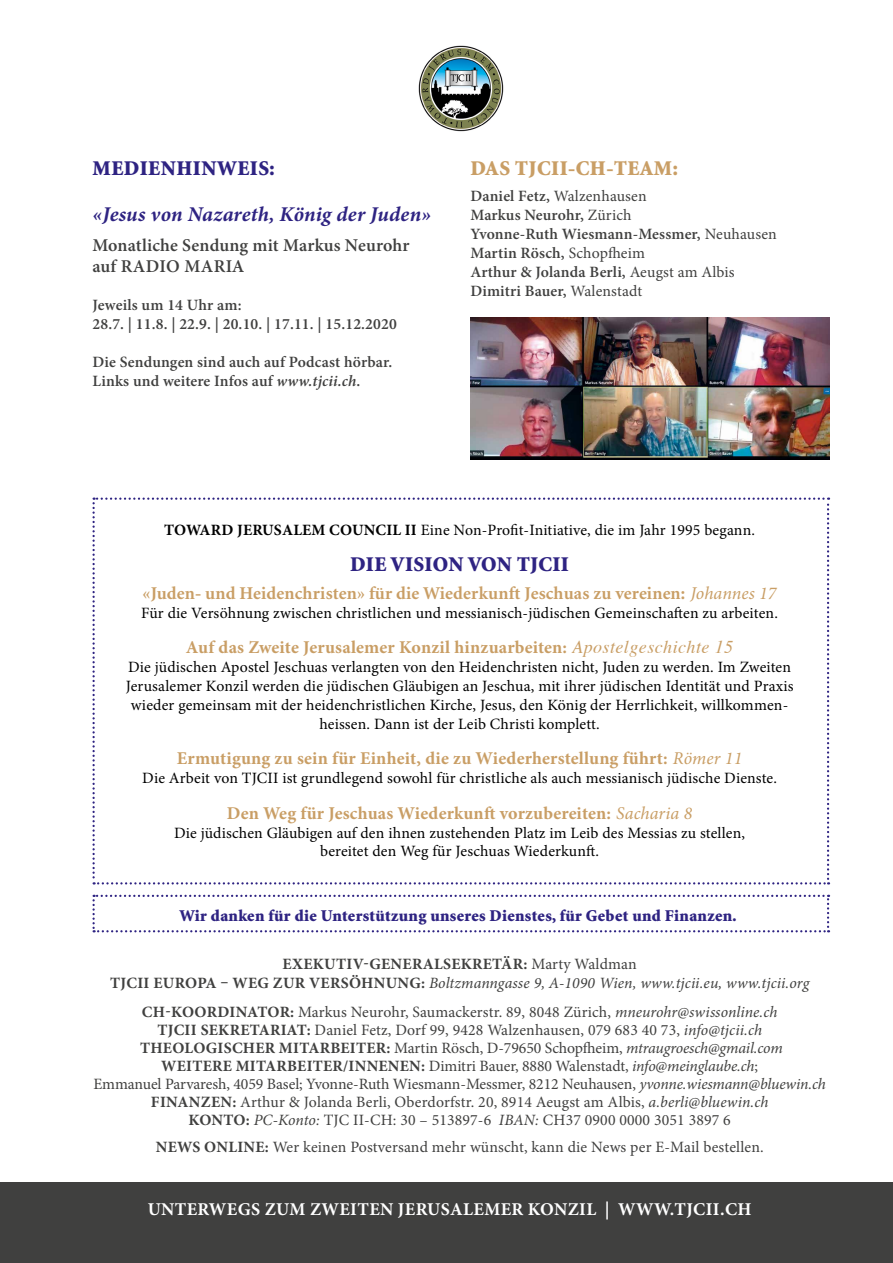
<style>
.page{position:relative;width:893px;height:1263px;background:#fff}
.page>*{position:absolute;margin:0;border:0;box-sizing:border-box;transform-origin:0 0}
.t1{font:italic 700 21px "Minion Pro";letter-spacing:.005em;color:#2e2382}
.t2{font:900 21px "Minion";letter-spacing:.015em;color:#2e2382}
.t3{font:900 21px "Minion";letter-spacing:.02em;color:#c99e65}
.t4{font:700 18px "Minion Pro";letter-spacing:.01em;color:#c99e65}
.t5{font:700 18px "Minion";letter-spacing:.01em;color:#c99e65}
.t6{font:700 18px "Minion Pro";letter-spacing:.02em;color:#fff}
.t7{font:600 18px/21.6px "Minion Pro";letter-spacing:.01em;color:#40403f}
.t8{font:900 16.5px "Minion";letter-spacing:.02em;color:#2e2382}
.t9{font:15.75px/18.9px "Minion Pro";letter-spacing:.01em;color:#000;text-align:center}
.t10{font:15.75px/18px "Minion Pro";letter-spacing:.005em;color:#40403f;text-align:center}
.t11{font:600 15.75px/18.9px "Minion Pro";letter-spacing:.01em;color:#40403f}
.t12{font:700 15.75px/18.9px "Minion Pro";letter-spacing:.02em;color:#40403f;text-align:center}
.s1{font-style:italic}
.s2{font-weight:400}
.s3{font-weight:700}
.s4{font-family:"Minion Pro";font-weight:400;font-style:italic}
.s5{font-family:"Times";font-weight:400;font-style:italic}
.s6{font-weight:400;font-style:italic}
</style>
<div class="page">
<svg style="left:92px;top:895px;width:737px;height:37px"></svg>
<svg style="left:92px;top:497px;width:737px;height:387px"></svg>
<div style="left:0;top:1182px;width:893px;height:81px;background:#40403f"></div>
<img style="left:470px;top:318px;width:360px;height:141px">
<img style="left:418px;top:45px;width:86px;height:87px">
<h1 class="t2" style="left:92px;top:157px;width:184px">MEDIENHINWEIS:</h1>
<h1 class="t1" style="left:92px;top:200px;width:340px">«Jesus von Nazareth, König der Juden»</h1>
<p class="t7" style="left:92px;top:234px;width:319px">Monatliche Sendung mit Markus Neurohr auf RADIO MARIA</p>
<p class="t11" style="left:92px;top:295px;width:306px">Jeweils um 14 Uhr am:<br>28.7. | 11.8. | 22.9. | 20.10. | 17.11. | 15.12.2020</p>
<p class="t11" style="left:92px;top:352px;width:301px">Die Sendungen sind auch auf Podcast hörbar.<br>Links und weitere Infos auf <span class="s1">www.tjcii.ch</span>.</p>
<h1 class="t3" style="left:470px;top:157px;width:209px">DAS TJCII-CH-TEAM:</h1>
<p class="t11" style="left:470px;top:186px;width:308px">Daniel Fetz, <span class="s2">Walzenhausen<br></span>Markus Neurohr, <span class="s2">Zürich<br></span>Yvonne-Ruth Wiesmann-Messmer, <span class="s2">Neuhausen<br></span>Martin Rösch, <span class="s2">Schopfheim<br></span>Arthur &amp; Jolanda Berli, <span class="s2">Aeugst am Albis<br></span>Dimitri Bauer, <span class="s2">Walenstadt</span></p>
<p class="t9" style="left:164px;top:520px;width:592px"><span class="s3">TOWARD JERUSALEM COUNCIL II</span> Eine Non-Profit-Initiative, die im Jahr 1995 begann.</p>
<h1 class="t2" style="left:350px;top:553px;width:220px">DIE VISION VON TJCII</h1>
<p class="t5" style="left:143px;top:584px;width:635px">«Juden- und Heidenchristen» für die Wiederkunft Jeschuas zu vereinen: <span class="s4">Johannes 17</span></p>
<p class="t9" style="left:141px;top:603px;width:638px">Für die Versöhnung zwischen christlichen und messianisch-jüdischen Gemeinschaften zu arbeiten.</p>
<p class="t4" style="left:186px;top:635px;width:549px">Auf das Zweite Jerusalemer Konzil hinzuarbeiten: <span class="s5">Apostelgeschichte 15</span></p>
<p class="t9" style="left:126px;top:658px;width:669px">Die jüdischen Apostel Jeschuas verlangten von den Heidenchristen nicht, Juden zu werden. Im Zweiten Jerusalemer Konzil werden die jüdischen Gläubigen an Jeschua, mit ihrer jüdischen Identität und Praxis wieder gemeinsam mit der heidenchristlichen Kirche, Jesus, den König der Herrlichkeit, willkommen&shy;heissen. Dann ist der Leib Christi komplett.</p>
<p class="t4" style="left:177px;top:746px;width:567px">Ermutigung zu sein für Einheit, die zu Wiederherstellung führt: <span class="s6">Römer 11</span></p>
<p class="t9" style="left:142px;top:769px;width:636px">Die Arbeit von TJCII ist grundlegend sowohl für christliche als auch messianisch jüdische Dienste.</p>
<p class="t4" style="left:227px;top:800px;width:467px">Den Weg für Jeschuas Wiederkunft vorzubereiten: <span class="s6">Sacharia 8</span></p>
<p class="t9" style="left:174px;top:823px;width:573px">Die jüdischen Gläubigen auf den ihnen zustehenden Platz im Leib des Messias zu stellen, bereitet den Weg für Jeschuas Wiederkunft.</p>
<p class="t8" style="left:180px;top:907px;width:558px">Wir danken für die Unterstützung unseres Dienstes, für Gebet und Finanzen.</p>
<p class="t12" style="left:110px;top:954px;width:701px">EXEKUTIV-GENERALSEKRETÄR: <span class="s2">Marty Waldman<br></span>TJCII EUROPA – WEG ZUR VERSÖHNUNG: <span class="s6">Boltzmanngasse 9, A-1090 Wien, www.tjcii.eu, www.tjcii.org</span></p>
<p class="t10" style="left:93px;top:1003px;width:734px"><span class="s3">CH-KOORDINATOR:</span> Markus Neurohr, Saumackerstr. 89, 8048 Zürich, <span class="s1">mneurohr@swissonline.ch<br></span><span class="s3">TJCII SEKRETARIAT:</span> Daniel Fetz, Dorf 99, 9428 Walzenhausen, 079 683 40 73, <span class="s1">info@tjcii.ch </span><span class="s3">THEOLOGISCHER MITARBEITER:</span> Martin Rösch, D-79650 Schopfeim, <span class="s1">mtraugroesch@gmail.com<br></span><span class="s3">WEITERE MITARBEITER/INNENEN:</span> Dimitri Bauer, 8880 Walenstadt, <span class="s1">info@meinglaube.ch</span>;<br>Emmanuel Parvaresh, 4059 Basel; Yvonne-Ruth Wiesmann-Messmer, 8212 Neuhausen, <span class="s1">yvonne.wiesmann@bluewin.ch </span><span class="s3">FINANZEN:</span> Arthur &amp; Jolanda Berli, Oberdorfstr. 20, 8914 Aeugst am Albis, <span class="s1">a.berli@bluewin.ch<br></span><span class="s3">KONTO:</span> <span class="s1">PC-Konto:</span> TJC II-CH: 30 – 513897-6 <span class="s1">IBAN:</span> CH37 0900 0000 3051 3897 6</p>
<p class="t10" style="left:156px;top:1138px;width:609px"><span class="s3">NEWS ONLINE:</span> Wer keinen Postversand mehr wünscht, kann die News per E-Mail bestellen.</p>
<p class="t6" style="left:148px;top:1196px;width:605px">UNTERWEGS ZUM ZWEITEN JERUSALEMER KONZIL | WWW.TJCII.CH</p>
</div>
